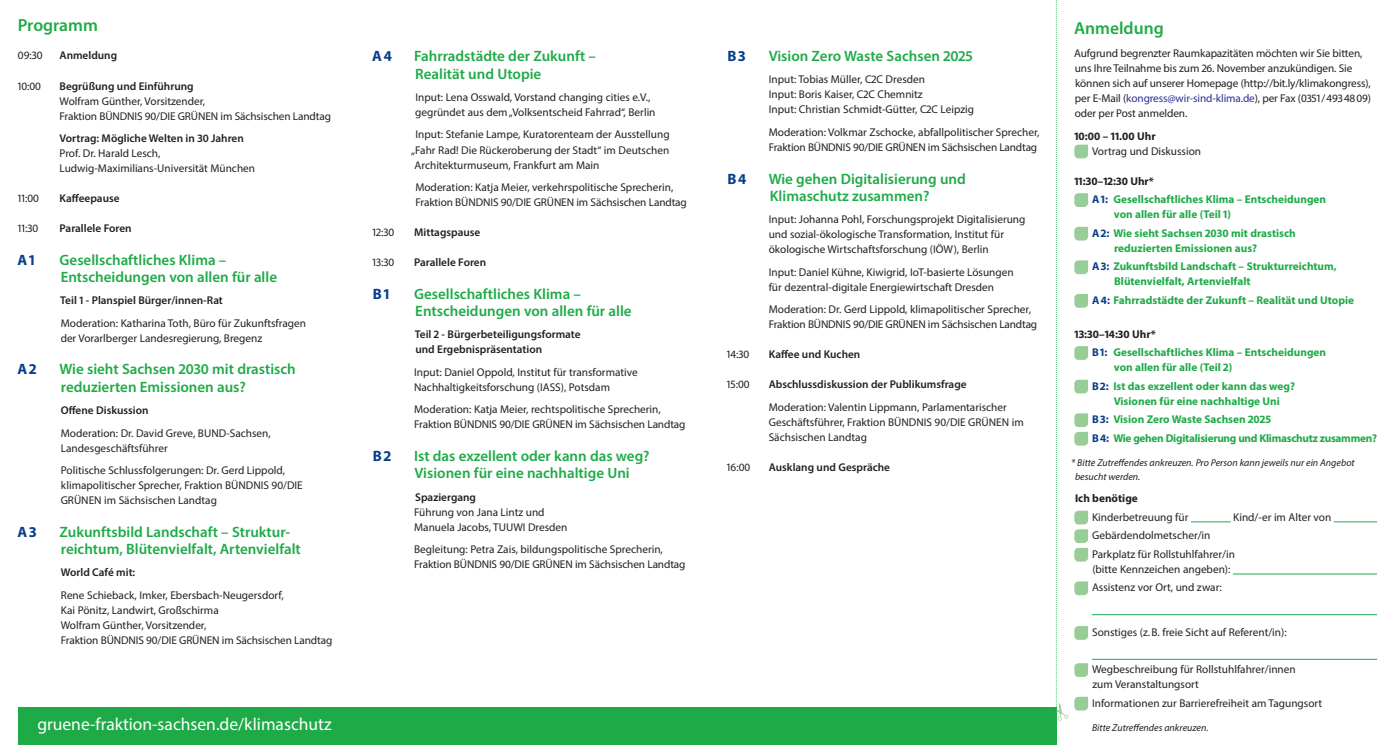
<style>
.page{position:relative;width:1397px;height:745px;background:#fff}
.page>*{position:absolute;margin:0;border:0;box-sizing:border-box;transform-origin:0 0}
.t1{font:17.5px "Myriad Pro";color:#fff}
.t2{font:600 17.5px "Myriad Pro";color:#1faa48}
.t3{font:600 15px/17.5px "Myriad Pro";color:#1faa48}
.t4{font:700 15px "Myriad Pro";letter-spacing:.125em;color:#083e89}
.t5{font:11.25px/15px "Myriad Pro";color:#231f20}
.t6{font:700 11.25px/18.5px "Myriad Pro";color:#1faa48}
.t7{font:600 11.25px/15px "Myriad Pro";color:#231f20}
.t8{font:700 11.25px "Myriad Pro";color:#231f20}
.t9{font:italic 10px/13.8px "Myriad Pro";color:#231f20}
.s1{color:#2e3092}
.s2{color:#231f20}
.s3{color:#083e89}
</style>
<div class="page">
<div style="left:18px;top:707px;width:1038px;height:37px;background:#1faa48"></div>
<hr style="left:1190px;top:521px;width:40px;height:1px;background:#1faa48">
<hr style="left:1333px;top:521px;width:43px;height:1px;background:#1faa48">
<hr style="left:1232px;top:573px;width:144px;height:1px;background:#1faa48">
<hr style="left:1091px;top:614px;width:285px;height:1px;background:#1faa48">
<hr style="left:1091px;top:658px;width:285px;height:1px;background:#1faa48">
<svg style="left:1074px;top:144px;width:13px;height:14px"></svg>
<svg style="left:1074px;top:193px;width:13px;height:14px"></svg>
<svg style="left:1074px;top:227px;width:13px;height:13px"></svg>
<svg style="left:1074px;top:260px;width:13px;height:14px"></svg>
<svg style="left:1074px;top:294px;width:13px;height:13px"></svg>
<svg style="left:1074px;top:346px;width:13px;height:13px"></svg>
<svg style="left:1074px;top:379px;width:13px;height:14px"></svg>
<svg style="left:1074px;top:413px;width:13px;height:32px"></svg>
<svg style="left:1074px;top:510px;width:13px;height:51px"></svg>
<svg style="left:1074px;top:581px;width:13px;height:13px"></svg>
<svg style="left:1074px;top:626px;width:13px;height:13px"></svg>
<svg style="left:1074px;top:663px;width:13px;height:13px"></svg>
<svg style="left:1074px;top:696px;width:13px;height:14px"></svg>
<svg style="left:1055px;top:0;width:13px;height:745px"></svg>
<h1 class="t2" style="left:18px;top:14px;width:82px">Programm</h1>
<p class="t5" style="left:18px;top:48px;width:26px">09:30</p>
<p class="t7" style="left:60px;top:48px;width:59px">Anmeldung</p>
<p class="t5" style="left:18px;top:78px;width:25px">10:00</p>
<p class="t7" style="left:60px;top:78px;width:135px">Begrüßung und Einführung</p>
<p class="t5" style="left:60px;top:93px;width:273px">Wolfram Günther, Vorsitzender,<br>Fraktion BÜNDNIS 90/DIE GRÜNEN im Sächsischen Landtag</p>
<p class="t7" style="left:60px;top:130px;width:186px">Vortrag: Mögliche Welten in 30 Jahren</p>
<p class="t5" style="left:60px;top:145px;width:197px">Prof. Dr. Harald Lesch,<br>Ludwig-Maximilians-Universität München</p>
<p class="t5" style="left:18px;top:190px;width:23px">11:00</p>
<p class="t7" style="left:60px;top:190px;width:61px">Kaffeepause</p>
<p class="t5" style="left:18px;top:220px;width:22px">11:30</p>
<p class="t7" style="left:60px;top:220px;width:74px">Parallele Foren</p>
<h2 class="t4" style="left:18px;top:250px;width:19px">A1</h2>
<h2 class="t3" style="left:60px;top:250px;width:219px">Gesellschaftliches Klima –<br>Entscheidungen von allen für alle</h2>
<p class="t7" style="left:60px;top:292px;width:164px">Teil 1 - Planspiel Bürger/innen-Rat</p>
<p class="t5" style="left:61px;top:315px;width:247px">Moderation: Katharina Toth, Büro für Zukunftsfragen der Vorarlberger Landesregierung, Bregenz</p>
<h2 class="t4" style="left:18px;top:359px;width:21px">A2</h2>
<h2 class="t3" style="left:60px;top:360px;width:238px">Wie sieht Sachsen 2030 mit drastisch reduzierten Emissionen aus?</h2>
<p class="t7" style="left:61px;top:402px;width:89px">Offene Diskussion</p>
<p class="t5" style="left:61px;top:425px;width:211px">Moderation: Dr. David Greve, BUND-Sachsen,<br>Landesgeschäftsführer</p>
<p class="t5" style="left:61px;top:462px;width:243px">Politische Schlussfolgerungen: Dr. Gerd Lippold, klimapolitischer Sprecher, Fraktion BÜNDNIS 90/DIE<br>GRÜNEN im Sächsischen Landtag</p>
<h2 class="t4" style="left:18px;top:521px;width:21px">A3</h2>
<h2 class="t3" style="left:60px;top:522px;width:243px">Zukunftsbild Landschaft – Struktur&shy;reichtum, Blütenvielfalt, Artenvielfalt</h2>
<p class="t7" style="left:61px;top:564px;width:76px">World Café mit:</p>
<p class="t5" style="left:61px;top:587px;width:273px">Rene Schieback, Imker, Ebersbach-Neugersdorf,<br>Kai Pönitz, Landwirt, Großschirma<br>Wolfram Günther, Vorsitzender,<br>Fraktion BÜNDNIS 90/DIE GRÜNEN im Sächsischen Landtag</p>
<h1 class="t1" style="left:37px;top:713px;width:295px">gruene-fraktion-sachsen.de/klimaschutz</h1>
<h2 class="t4" style="left:372px;top:46px;width:21px">A4</h2>
<h2 class="t3" style="left:414px;top:47px;width:183px">Fahrradstädte der Zukunft –<br>Realität und Utopie</h2>
<p class="t5" style="left:415px;top:89px;width:242px">Input: Lena Osswald, Vorstand changing cities e.V., gegründet aus dem „Volksentscheid Fahrrad“, Berlin</p>
<p class="t5" style="left:411px;top:127px;width:260px;text-align:justify;text-indent:4px">Input: Stefanie Lampe, Kuratorenteam der Ausstellung „Fahr Rad! Die Rückeroberung der Stadt“ im Deutschen Architekturmuseum, Frankfurt am Main</p>
<p class="t5" style="left:415px;top:179px;width:273px">Moderation: Katja Meier, verkehrspolitische Sprecherin,<br>Fraktion BÜNDNIS 90/DIE GRÜNEN im Sächsischen Landtag</p>
<p class="t5" style="left:372px;top:224px;width:23px">12:30</p>
<p class="t7" style="left:414px;top:224px;width:68px">Mittagspause</p>
<p class="t5" style="left:372px;top:254px;width:23px">13:30</p>
<p class="t7" style="left:414px;top:254px;width:74px">Parallele Foren</p>
<h2 class="t4" style="left:373px;top:283px;width:18px">B1</h2>
<h2 class="t3" style="left:414px;top:284px;width:219px">Gesellschaftliches Klima –<br>Entscheidungen von allen für alle</h2>
<p class="t7" style="left:415px;top:326px;width:167px">Teil 2 - Bürgerbeteiligungsformate und Ergebnispräsentation</p>
<p class="t5" style="left:414px;top:364px;width:225px">Input: Daniel Oppold, Institut für transformative<br>Nachhaltigkeitsforschung (IASS), Potsdam</p>
<p class="t5" style="left:414px;top:401px;width:273px">Moderation: Katja Meier, rechtspolitische Sprecherin,<br>Fraktion BÜNDNIS 90/DIE GRÜNEN im Sächsischen Landtag</p>
<h2 class="t4" style="left:373px;top:446px;width:20px">B2</h2>
<h2 class="t3" style="left:414px;top:446px;width:237px">Ist das exzellent oder kann das weg?<br>Visionen für eine nachhaltige Uni</h2>
<p class="t7" style="left:415px;top:488px;width:62px">Spaziergang</p>
<p class="t5" style="left:414px;top:504px;width:155px">Führung von Jana Lintz und<br>Manuela Jacobs, TUUWI Dresden</p>
<p class="t5" style="left:414px;top:541px;width:273px">Begleitung: Petra Zais, bildungspolitische Sprecherin,<br>Fraktion BÜNDNIS 90/DIE GRÜNEN im Sächsischen Landtag</p>
<h2 class="t4" style="left:727px;top:46px;width:20px">B3</h2>
<h2 class="t3" style="left:768px;top:47px;width:205px">Vision Zero Waste Sachsen 2025</h2>
<p class="t5" style="left:768px;top:72px;width:207px">Input: Tobias Müller, C2C Dresden<br>Input: Boris Kaiser, C2C Chemnitz<br>Input: Christian Schmidt-Gütter, C2C Leipzig</p>
<p class="t5" style="left:768px;top:124px;width:272px">Moderation: Volkmar Zschocke, abfallpolitischer Sprecher,<br>Fraktion BÜNDNIS 90/DIE GRÜNEN im Sächsischen Landtag</p>
<h2 class="t4" style="left:727px;top:168px;width:21px">B4</h2>
<h2 class="t3" style="left:768px;top:169px;width:199px">Wie gehen Digitalisierung und<br>Klimaschutz zusammen?</h2>
<p class="t5" style="left:768px;top:211px;width:258px">Input: Johanna Pohl, Forschungsprojekt Digitalisierung und sozial-ökologische Transformation, Institut für ökologische Wirtschaftsforschung (IÖW), Berlin</p>
<p class="t5" style="left:768px;top:264px;width:246px">Input: Daniel Kühne, Kiwigrid, IoT-basierte Lösungen für dezentral-digitale Energiewirtschaft Dresden</p>
<p class="t5" style="left:768px;top:301px;width:270px">Moderation: Dr. Gerd Lippold, klimapolitischer Sprecher,<br>Fraktion BÜNDNIS 90/DIE GRÜNEN im Sächsischen Landtag</p>
<p class="t5" style="left:726px;top:346px;width:24px">14:30</p>
<p class="t7" style="left:768px;top:346px;width:93px">Kaffee und Kuchen</p>
<p class="t5" style="left:726px;top:376px;width:24px">15:00</p>
<p class="t7" style="left:768px;top:376px;width:199px">Abschlussdiskussion der Publikumsfrage</p>
<p class="t5" style="left:768px;top:399px;width:256px">Moderation: Valentin Lippmann, Parlamentarischer<br>Geschäftsführer, Fraktion BÜNDNIS 90/DIE GRÜNEN im<br>Sächsischen Landtag</p>
<p class="t5" style="left:726px;top:459px;width:25px">16:00</p>
<p class="t7" style="left:768px;top:459px;width:123px">Ausklang und Gespräche</p>
<h1 class="t2" style="left:1073px;top:16px;width:91px">Anmeldung</h1>
<p class="t5" style="left:1073px;top:46px;width:298px">Aufgrund begrenzter Raumkapazitäten möchten wir Sie bitten, uns Ihre Teilnahme bis zum 26. November anzukündigen. Sie können sich auf unserer Homepage (http://bit.ly/klimakongress), per E-Mail (<span class="s1">kongress@wir-sind-klima.de</span>), per Fax (0351/4934809) oder per Post anmelden.</p>
<p class="t8" style="left:1074px;top:128px;width:83px">10:00 – 11.00 Uhr</p>
<p class="t5" style="left:1091px;top:143px;width:110px">Vortrag und Diskussion</p>
<p class="t6" style="left:1091px;top:171px;width:235px;text-indent:-18px"><span class="s2">11:30–12:30 Uhr*<br></span><span class="s3">A1:</span> Gesellschaftliches Klima – Entscheidungen</p>
<p class="t6" style="left:1091px;top:205px;width:205px;text-indent:22px">von allen für alle (Teil 1)<br><span class="s3">A2:</span> Wie sieht Sachsen 2030 mit drastisch</p>
<p class="t6" style="left:1091px;top:238px;width:246px;text-indent:22px">reduzierten Emissionen aus?<br><span class="s3">A3:</span> Zukunftsbild Landschaft – Strukturreichtum,</p>
<p class="t6" style="left:1091px;top:272px;width:263px;text-indent:22px">Blütenvielfalt, Artenvielfalt<br><span class="s3">A4:</span> Fahrradstädte der Zukunft – Realität und Utopie</p>
<p class="t6" style="left:1091px;top:324px;width:235px;text-indent:-18px"><span class="s2">13:30–14:30 Uhr*<br></span><span class="s3">B1:</span> Gesellschaftliches Klima – Entscheidungen</p>
<p class="t6" style="left:1091px;top:357px;width:204px;text-indent:22px">von allen für alle (Teil 2)<br><span class="s3">B2:</span> Ist das exzellent oder kann das weg?</p>
<p class="t6" style="left:1091px;top:391px;width:286px;text-indent:22px">Visionen für eine nachhaltige Uni<br><span class="s3">B3:</span> Vision Zero Waste Sachsen 2025<br><span class="s3">B4:</span> Wie gehen Digitalisierung und Klimaschutz zusammen?</p>
<p class="t9" style="left:1074px;top:455px;width:281px;text-indent:-4px">* Bitte Zutreffendes ankreuzen. Pro Person kann jeweils nur ein Angebot besucht werden.</p>
<p class="t8" style="left:1074px;top:490px;width:64px">Ich benötige</p>
<p class="t5" style="left:1091px;top:509px;width:98px">Kinderbetreuung für</p>
<p class="t5" style="left:1232px;top:509px;width:99px">Kind/-er im Alter von</p>
<p class="t5" style="left:1091px;top:525px;width:144px;line-height:18.5px">Gebärdendolmetscher/in<br>Parkplatz für Rollstuhlfahrer/in</p>
<p class="t5" style="left:1091px;top:559px;width:140px;line-height:18.5px">(bitte Kennzeichen angeben):<br>Assistenz vor Ort, und zwar:</p>
<p class="t5" style="left:1091px;top:624px;width:196px">Sonstiges (z.B. freie Sicht auf Referent/in):</p>
<p class="t5" style="left:1091px;top:661px;width:205px">Wegbeschreibung für Rollstuhlfahrer/innen zum Veranstaltungsort</p>
<p class="t5" style="left:1091px;top:694px;width:231px">Informationen zur Barrierefreiheit am Tagungsort</p>
<p class="t9" style="left:1091px;top:720px;width:118px">Bitte Zutreffendes ankreuzen.</p>
</div>
